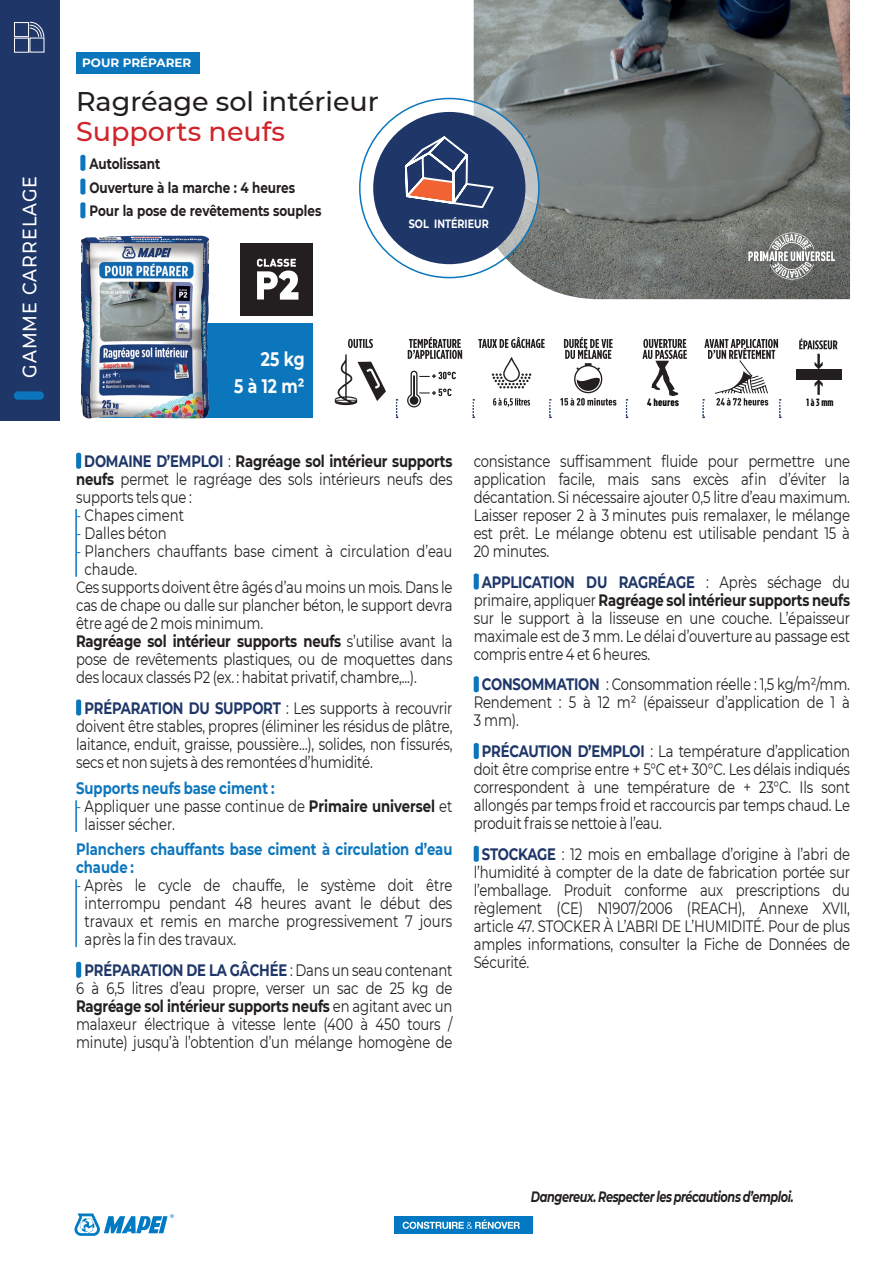
<style>
.page{position:relative;width:893px;height:1263px;background:#fff}
.page>*{position:absolute;margin:0;border:0;box-sizing:border-box;transform-origin:0 0}
.t1{font:500 27px "Montserrat";color:#231f20}
.t2{font:500 27px "Montserrat";color:#d1232a}
.t3{font:500 19.5px "Montserrat";letter-spacing:.06em;color:#fff;scale:.9 1}
.t4{font:700 19.5px/27px "Montserrat";color:#fff;text-align:right;scale:.8 1}
.t5{font:16.5px/18px "Montserrat";letter-spacing:-.015em;color:#231f20;text-align:justify;scale:.8 1}
.t6{font:700 16.5px "Montserrat";letter-spacing:-.015em;color:#231f20;scale:.8 1}
.t7{font:700 16.5px "Montserrat";color:#0c76bd;scale:.8 1}
.t8{font:700 15px/23.7px "Montserrat";color:#231f20;scale:.8 1}
.t9{font:italic 700 15px "Montserrat";letter-spacing:-.035em;color:#231f20;scale:.75 1}
.t10{font:700 12px "Montserrat";color:#fff}
.t11{font:700 12px "Montserrat";color:#fff;scale:.8 1}
.t12{font:900 10.5px "DIN Cond";color:#000}
.t13{font:700 10.5px "Gotham Condensed";color:#000}
.s1{color:#1e3668}
.s2{font-weight:400}
.s3{font-weight:700}
.s4{color:#0c76bd}
.s5{font-weight:700;color:#1e3668}
</style>
<div class="page">
<svg style="left:74px;top:1213px;width:100px;height:23px"></svg>
<img style="left:474px;top:0;width:376px;height:299px">
<svg style="left:80px;top:155px;width:5px;height:16px"></svg>
<svg style="left:80px;top:178px;width:5px;height:17px"></svg>
<svg style="left:80px;top:202px;width:5px;height:16px"></svg>
<hr style="left:75px;top:509px;width:2px;height:68px;background:#0c76bd">
<hr style="left:75px;top:800px;width:2px;height:32px;background:#0c76bd">
<hr style="left:75px;top:879px;width:2px;height:68px;background:#0c76bd">
<svg style="left:76px;top:453px;width:5px;height:16px"></svg>
<svg style="left:76px;top:699px;width:5px;height:16px"></svg>
<svg style="left:76px;top:962px;width:5px;height:16px"></svg>
<svg style="left:474px;top:573px;width:5px;height:16px"></svg>
<svg style="left:474px;top:676px;width:5px;height:16px"></svg>
<svg style="left:474px;top:743px;width:5px;height:16px"></svg>
<svg style="left:474px;top:846px;width:5px;height:16px"></svg>
<div style="left:76px;top:52px;width:123px;height:22px;background:#0c76bd"></div>
<svg style="left:335px;top:354px;width:51px;height:51px"></svg>
<svg style="left:348px;top:339px;width:25px;height:9px"></svg>
<svg style="left:408px;top:337px;width:54px;height:22px"></svg>
<svg style="left:407px;top:371px;width:49px;height:36px"></svg>
<div style="left:503px;top:357px;width:17px;height:25px;border:1px solid #231f20;border-radius:8px"></div>
<svg style="left:492px;top:373px;width:39px;height:15px"></svg>
<svg style="left:478px;top:337px;width:67px;height:11px"></svg>
<svg style="left:560px;top:337px;width:56px;height:69px"></svg>
<svg style="left:642px;top:339px;width:45px;height:57px"></svg>
<svg style="left:814px;top:379px;width:9px;height:16px"></svg>
<div style="left:796px;top:369px;width:45px;height:10px;background:#231f20"></div>
<svg style="left:799px;top:338px;width:38px;height:31px"></svg>
<svg style="left:396px;top:399px;width:2px;height:19px"></svg>
<svg style="left:472px;top:399px;width:2px;height:19px"></svg>
<svg style="left:549px;top:399px;width:2px;height:19px"></svg>
<svg style="left:626px;top:399px;width:1px;height:19px"></svg>
<svg style="left:702px;top:339px;width:79px;height:79px"></svg>
<svg style="left:360px;top:99px;width:179px;height:179px"></svg>
<div style="left:373px;top:112px;width:152px;height:152px;background:#1e3668;border-radius:50%"></div>
<svg style="left:404px;top:136px;width:90px;height:73px"></svg>
<div style="left:99px;top:323px;width:214px;height:95px;background:#0c76bd"></div>
<img style="left:81px;top:235px;width:127px;height:184px">
<svg style="left:493px;top:398px;width:37px;height:9px"></svg>
<svg style="left:748px;top:233px;width:87px;height:47px;background:#8a8c89"></svg>
<div style="left:0;top:0;width:60px;height:421px;background:#1e3668"></div>
<div style="left:14px;top:391px;width:30px;height:9px;background:#0c76bd;border-radius:4px"></div>
<svg style="left:14px;top:22px;width:31px;height:31px"></svg>
<div style="left:240px;top:243px;width:73px;height:73px;background:#231f20"></div>
<svg style="left:257px;top:259px;width:41px;height:41px"></svg>
<div style="left:394px;top:1216px;width:139px;height:17px;background:#0079c2"></div>
<svg style="left:403px;top:1219px;width:117px;height:10px"></svg>
<p class="t3" style="left:16px;top:378px;width:226px;rotate:-90deg">GAMME CARRELAGE</p>
<p class="t10" style="left:82px;top:55px;width:111px">POUR PRÉPARER</p>
<h1 class="t1" style="left:76px;top:83px;width:304px">Ragréage sol intérieur</h1>
<h1 class="t2" style="left:76px;top:112px;width:210px">Supports neufs</h1>
<p class="t8" style="left:89px;top:151px;width:291px">Autolissant<br>Ouverture à la marche : 4 heures<br>Pour la pose de revêtements souples</p>
<p class="t11" style="left:409px;top:215px;width:102px">SOL INTÉRIEUR</p>
<p class="t4" style="left:234px;top:345px;width:90px">25 kg<br>5 à 12 m²</p>
<p class="t12" style="left:647px;top:396px;width:34px">4 heures</p>
<p class="t13" style="left:807px;top:396px;width:28px">1 à 3 mm</p>
<p class="t6" style="left:84px;top:449px;width:462px"><span class="s1">DOMAINE D’EMPLOI</span> <span class="s2">:</span> Ragréage sol intérieur supports</p>
<p class="t5" style="left:76px;top:469px;width:472px"><span class="s3">neufs</span> permet le ragréage des sols intérieurs neufs des</p>
<p class="t5" style="left:76px;top:487px;width:146px">supports tels que :</p>
<p class="t5" style="left:76px;top:505px;width:137px"><span class="s4">‐</span> Chapes ciment</p>
<p class="t5" style="left:76px;top:523px;width:115px"><span class="s4">‐</span> Dalles béton</p>
<p class="t5" style="left:76px;top:541px;width:472px"><span class="s4">‐</span> Planchers chauffants base ciment à circulation d’eau</p>
<p class="t5" style="left:85px;top:559px;width:67px">chaude.</p>
<p class="t5" style="left:76px;top:577px;width:472px">Ces supports doivent être âgés d’au moins un mois. Dans le</p>
<p class="t5" style="left:76px;top:595px;width:472px">cas de chape ou dalle sur plancher béton, le support devra</p>
<p class="t5" style="left:76px;top:613px;width:235px">être agé de 2 mois minimum.</p>
<p class="t6" style="left:76px;top:629px;width:472px">Ragréage sol intérieur supports neufs <span class="s2">s’utilise avant la</span></p>
<p class="t5" style="left:76px;top:649px;width:472px">pose de revêtements plastiques, ou de moquettes dans</p>
<p class="t5" style="left:76px;top:667px;width:427px">des locaux classés P2 (ex. : habitat privatif, chambre,...).</p>
<p class="t5" style="left:76px;top:698px;width:472px;text-indent:8px"><span class="s5">PRÉPARATION DU SUPPORT</span> : Les supports à recouvrir doivent être stables, propres (éliminer les résidus de plâtre, laitance, enduit, graisse, poussière…), solides, non fissurés, secs et non sujets à des remontées d’humidité.</p>
<p class="t7" style="left:76px;top:776px;width:250px">Supports neufs base ciment :</p>
<p class="t5" style="left:76px;top:796px;width:472px"><span class="s4">‐</span> Appliquer une passe continue de <span class="s3">Primaire universel</span> et</p>
<p class="t5" style="left:85px;top:814px;width:115px">laisser sécher.</p>
<p class="t7" style="left:76px;top:837px;width:472px">Planchers chauffants base ciment à circulation d’eau</p>
<p class="t7" style="left:76px;top:855px;width:74px">chaude :</p>
<p class="t5" style="left:76px;top:876px;width:472px"><span class="s4">‐</span> Après le cycle de chauffe, le système doit être</p>
<p class="t5" style="left:85px;top:894px;width:461px">interrompu pendant 48 heures avant le début des</p>
<p class="t5" style="left:85px;top:912px;width:461px">travaux et remis en marche progressivement 7 jours</p>
<p class="t5" style="left:85px;top:930px;width:191px">après la fin des travaux.</p>
<p class="t5" style="left:76px;top:960px;width:472px;text-align:center"><span class="s5">PRÉPARATION DE LA GÂCHÉE</span> : Dans un seau contenant 6 à 6,5 litres d’eau propre, verser un sac de 25 kg de <span class="s3">Ragréage sol intérieur supports neufs</span> en agitant avec un malaxeur électrique à vitesse lente (400 à 450 tours / minute) jusqu’à l’obtention d’un mélange homogène de</p>
<p class="t5" style="left:474px;top:451px;width:472px">consistance suffisamment fluide pour permettre une application facile, mais sans excès afin d’éviter la décantation. Si nécessaire ajouter 0,5 litre d’eau maximum.<br>Laisser reposer 2 à 3 minutes puis remalaxer, le mélange est prêt. Le mélange obtenu est utilisable pendant 15 à 20 minutes.</p>
<p class="t5" style="left:474px;top:572px;width:472px;text-indent:8px"><span class="s5">APPLICATION DU RAGRÉAGE</span> : Après séchage du primaire, appliquer <span class="s3">Ragréage sol intérieur supports neufs </span>sur le support à la lisseuse en une couche. L’épaisseur maximale est de 3 mm. Le délai d’ouverture au passage est compris entre 4 et 6 heures.</p>
<p class="t5" style="left:474px;top:675px;width:472px;text-indent:8px"><span class="s5">CONSOMMATION</span> : Consommation réelle : 1,5 kg/m²/mm.<br>Rendement : 5 à 12 m² (épaisseur d’application de 1 à 3 mm).</p>
<p class="t5" style="left:474px;top:742px;width:472px;text-indent:8px"><span class="s5">PRÉCAUTION D’EMPLOI</span> : La température d’application doit être comprise entre + 5°C et+ 30°C. Les délais indiqués correspondent à une température de + 23°C. Ils sont allongés par temps froid et raccourcis par temps chaud. Le produit frais se nettoie à l’eau.</p>
<p class="t5" style="left:474px;top:844px;width:472px;text-indent:8px"><span class="s5">STOCKAGE</span> : 12 mois en emballage d’origine à l’abri de l’humidité à compter de la date de fabrication portée sur l’emballage. Produit conforme aux prescriptions du règlement (CE) N1907/2006 (REACH), Annexe XVII, article 47. STOCKER À L’ABRI DE L’HUMIDITÉ. Pour de plus amples informations, consulter la Fiche de Données de Sécurité.</p>
<p class="t9" style="left:531px;top:1185px;width:352px">Dangereux. Respecter les précautions d’emploi.</p>
</div>
